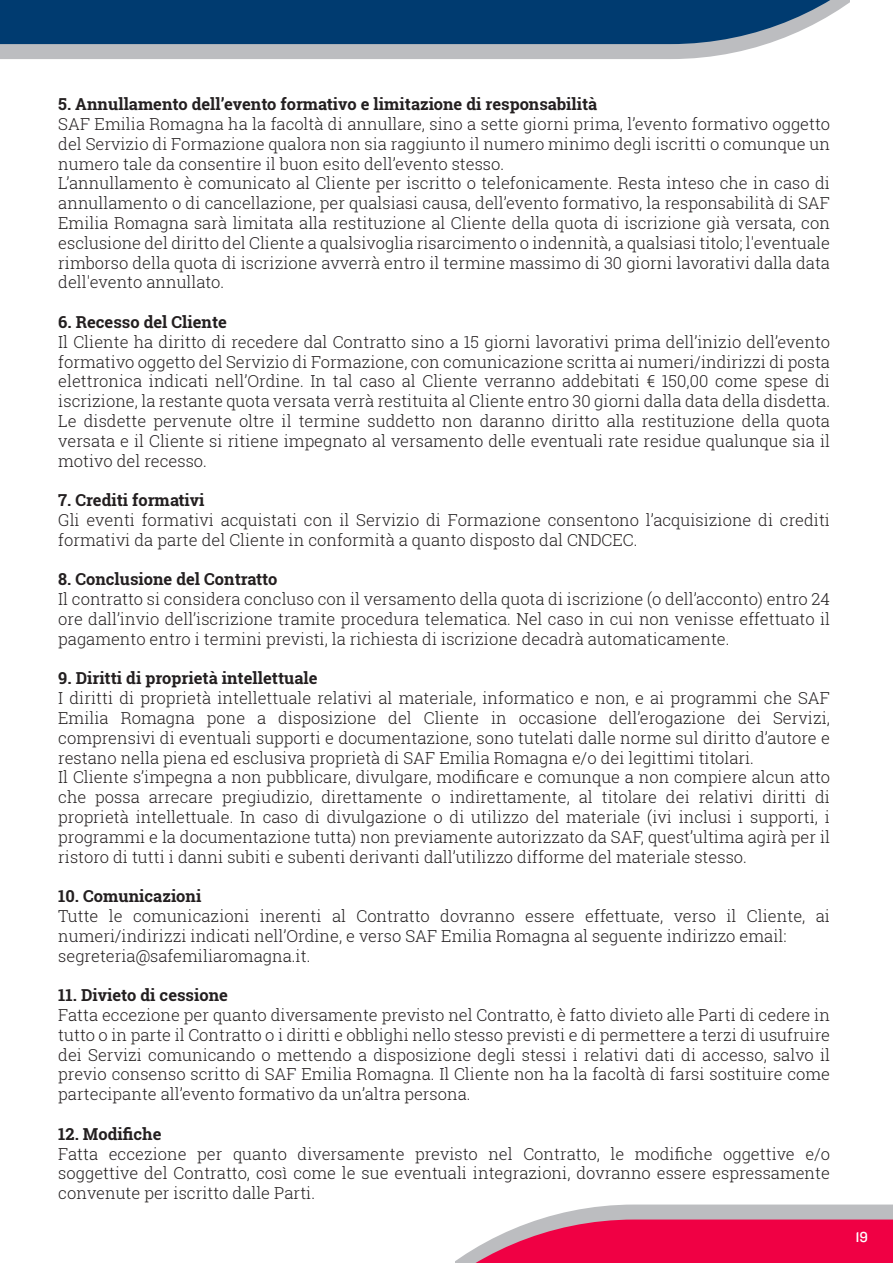
<style>
.page{position:relative;width:893px;height:1263px;background:#fff}
.page>*{position:absolute;margin:0;border:0;box-sizing:border-box;transform-origin:0 0}
.t1{font:300 16.5px/19.8px "Roboto Slab";color:#231f20}
.t2{font:700 16.5px "Roboto Slab";color:#231f20}
.t3{font:15px "Knockout HTF31 Junior Middlewt";color:#fff}
</style>
<div class="page">
<svg style="left:455px;top:1204px;width:438px;height:59px;background:#e5527d"></svg>
<svg style="left:0;top:44px;width:766px;height:15px;background:#bdbec2"></svg>
<svg style="left:0;top:0;width:849px;height:44px;background:#114878"></svg>
<p class="t2" style="left:58px;top:93px;width:541px">5. Annullamento dell’evento formativo e limitazione di responsabilità</p>
<p class="t1" style="left:58px;top:114px;width:773px">SAF Emilia Romagna ha la facoltà di annullare, sino a sette giorni prima, l’evento formativo oggetto del Servizio di Formazione qualora non sia raggiunto il numero minimo degli iscritti o comunque un numero tale da consentire il buon esito dell’evento stesso.<br>L’annullamento è comunicato al Cliente per iscritto o telefonicamente. Resta inteso che in caso di annullamento o di cancellazione, per qualsiasi causa, dell’evento formativo, la responsabilità di SAF Emilia Romagna sarà limitata alla restituzione al Cliente della quota di iscrizione già versata, con esclusione del diritto del Cliente a qualsivoglia risarcimento o indennità, a qualsiasi titolo; l'eventuale rimborso della quota di iscrizione avverrà entro il termine massimo di 30 giorni lavorativi dalla data dell'evento annullato.</p>
<p class="t2" style="left:58px;top:311px;width:170px">6. Recesso del Cliente</p>
<p class="t1" style="left:58px;top:331px;width:773px;text-align:justify">Il Cliente ha diritto di recedere dal Contratto sino a 15 giorni lavorativi prima dell’inizio dell’evento formativo oggetto del Servizio di Formazione, con comunicazione scritta ai numeri/indirizzi di posta elettronica indicati nell’Ordine. In tal caso al Cliente verranno addebitati € 150,00 come spese di iscrizione, la restante quota versata verrà restituita al Cliente entro 30 giorni dalla data della disdetta.<br>Le disdette pervenute oltre il termine suddetto non daranno diritto alla restituzione della quota versata e il Cliente si ritiene impegnato al versamento delle eventuali rate residue qualunque sia il motivo del recesso.</p>
<p class="t2" style="left:58px;top:489px;width:148px">7. Crediti formativi</p>
<p class="t1" style="left:58px;top:510px;width:773px">Gli eventi formativi acquistati con il Servizio di Formazione consentono l’acquisizione di crediti formativi da parte del Cliente in conformità a quanto disposto dal CNDCEC.</p>
<p class="t2" style="left:58px;top:568px;width:221px">8. Conclusione del Contratto</p>
<p class="t1" style="left:58px;top:589px;width:773px;text-align:justify">Il contratto si considera concluso con il versamento della quota di iscrizione (o dell’acconto) entro 24 ore dall’invio dell’iscrizione tramite procedura telematica. Nel caso in cui non venisse effettuato il pagamento entro i termini previsti, la richiesta di iscrizione decadrà automaticamente.</p>
<p class="t2" style="left:58px;top:667px;width:261px">9. Diritti di proprietà intellettuale</p>
<p class="t1" style="left:58px;top:688px;width:773px">I diritti di proprietà intellettuale relativi al materiale, informatico e non, e ai programmi che SAF Emilia Romagna pone a disposizione del Cliente in occasione dell’erogazione dei Servizi, comprensivi di eventuali supporti e documentazione, sono tutelati dalle norme sul diritto d’autore e restano nella piena ed esclusiva proprietà di SAF Emilia Romagna e/o dei legittimi titolari.<br>Il Cliente s’impegna a non pubblicare, divulgare, modificare e comunque a non compiere alcun atto che possa arrecare pregiudizio, direttamente o indirettamente, al titolare dei relativi diritti di proprietà intellettuale. In caso di divulgazione o di utilizzo del materiale (ivi inclusi i supporti, i programmi e la documentazione tutta) non previamente autorizzato da SAF, quest’ultima agirà per il ristoro di tutti i danni subiti e subenti derivanti dall’utilizzo difforme del materiale stesso.</p>
<p class="t2" style="left:58px;top:885px;width:145px">10. Comunicazioni</p>
<p class="t1" style="left:58px;top:906px;width:773px">Tutte le comunicazioni inerenti al Contratto dovranno essere effettuate, verso il Cliente, ai numeri/indirizzi indicati nell’Ordine, e verso SAF Emilia Romagna al seguente indirizzo email: segreteria@safemiliaromagna.it.</p>
<p class="t2" style="left:58px;top:984px;width:171px">11. Divieto di cessione</p>
<p class="t1" style="left:58px;top:1005px;width:773px;text-align:justify">Fatta eccezione per quanto diversamente previsto nel Contratto, è fatto divieto alle Parti di cedere in tutto o in parte il Contratto o i diritti e obblighi nello stesso previsti e di permettere a terzi di usufruire dei Servizi comunicando o mettendo a disposizione degli stessi i relativi dati di accesso, salvo il previo consenso scritto di SAF Emilia Romagna. Il Cliente non ha la facoltà di farsi sostituire come partecipante all’evento formativo da un’altra persona.</p>
<p class="t2" style="left:58px;top:1122px;width:105px">12. Modifiche</p>
<p class="t1" style="left:58px;top:1143px;width:773px;text-align:justify">Fatta eccezione per quanto diversamente previsto nel Contratto, le modifiche oggettive e/o soggettive del Contratto, così come le sue eventuali integrazioni, dovranno essere espressamente convenute per iscritto dalle Parti.</p>
<p class="t3" style="left:855px;top:1229px;width:14px">19</p>
</div>
